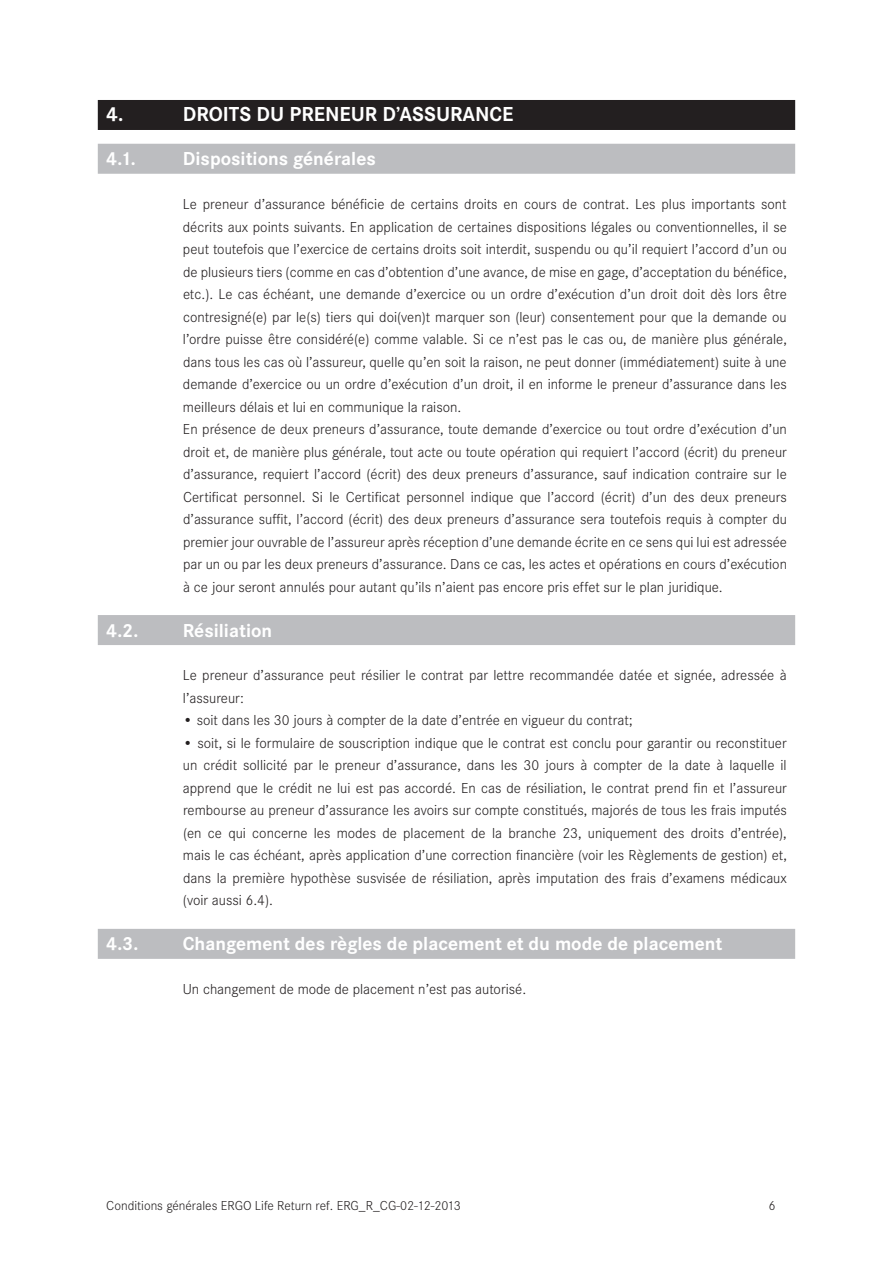
<style>
.page{position:relative;width:893px;height:1263px;background:#fff}
.page>*{position:absolute;margin:0;border:0;box-sizing:border-box;transform-origin:0 0}
.t1{font:700 21px "Corporate S";color:#fff}
.t2{font:700 19.5px "Corporate S";color:#fff}
.t3{font:300 15px/22.5px "Corporate S";color:#231f20}
.t4{font:300 13.5px "Corporate S";color:#231f20}
</style>
<div class="page">
<div style="left:98px;top:100px;width:697px;height:30px;background:#231f20"></div>
<div style="left:98px;top:144px;width:697px;height:30px;background:#bcbdc0"></div>
<div style="left:98px;top:615px;width:697px;height:30px;background:#bcbdc0"></div>
<div style="left:98px;top:929px;width:697px;height:30px;background:#bcbdc0"></div>
<h1 class="t1" style="left:106px;top:102px;width:19px">4.</h1>
<h1 class="t1" style="left:183px;top:102px;width:332px">DROITS DU PRENEUR D’ASSURANCE</h1>
<h2 class="t2" style="left:106px;top:148px;width:31px">4.1.</h2>
<h2 class="t2" style="left:183px;top:148px;width:194px">Dispositions générales</h2>
<p class="t3" style="left:183px;top:193px;width:606px">Le preneur d’assurance bénéficie de certains droits en cours de contrat. Les plus importants sont décrits aux points suivants. En application de certaines dispositions légales ou conventionnelles, il se peut toutefois que l’exercice de certains droits soit interdit, suspendu ou qu’il requiert l’accord d’un ou de plusieurs tiers (comme en cas d’obtention d’une avance, de mise en gage, d’acceptation du bénéfice, etc.). Le cas échéant, une demande d’exercice ou un ordre d’exécution d’un droit doit dès lors être contresigné(e) par le(s) tiers qui doi(ven)t marquer son (leur) consentement pour que la demande ou l’ordre puisse être considéré(e) comme valable. Si ce n’est pas le cas ou, de manière plus générale, dans tous les cas où l’assureur, quelle qu’en soit la raison, ne peut donner (immédiatement) suite à une demande d’exercice ou un ordre d’exécution d’un droit, il en informe le preneur d’assurance dans les meilleurs délais et lui en communique la raison.<br>En présence de deux preneurs d’assurance, toute demande d’exercice ou tout ordre d’exécution d’un droit et, de manière plus générale, tout acte ou toute opération qui requiert l’accord (écrit) du preneur d’assurance, requiert l’accord (écrit) des deux preneurs d’assurance, sauf indication contraire sur le Certificat personnel. Si le Certificat personnel indique que l’accord (écrit) d’un des deux preneurs d’assurance suffit, l’accord (écrit) des deux preneurs d’assurance sera toutefois requis à compter du premier jour ouvrable de l’assureur après réception d’une demande écrite en ce sens qui lui est adressée par un ou par les deux preneurs d’assurance. Dans ce cas, les actes et opérations en cours d’exécution à ce jour seront annulés pour autant qu’ils n’aient pas encore pris effet sur le plan juridique.</p>
<h2 class="t2" style="left:106px;top:619px;width:34px">4.2.</h2>
<h2 class="t2" style="left:183px;top:619px;width:91px">Résiliation</h2>
<p class="t3" style="left:183px;top:664px;width:605px">Le preneur d’assurance peut résilier le contrat par lettre recommandée datée et signée, adressée à l’assureur:</p>
<p class="t3" style="left:183px;top:709px;width:451px">• soit dans les 30 jours à compter de la date d’entrée en vigueur du contrat;</p>
<p class="t3" style="left:183px;top:732px;width:605px;text-align:justify">• soit, si le formulaire de souscription indique que le contrat est conclu pour garantir ou reconstituer un crédit sollicité par le preneur d’assurance, dans les 30 jours à compter de la date à laquelle il apprend que le crédit ne lui est pas accordé. En cas de résiliation, le contrat prend fin et l’assureur rembourse au preneur d’assurance les avoirs sur compte constitués, majorés de tous les frais imputés (en ce qui concerne les modes de placement de la branche 23, uniquement des droits d’entrée), mais le cas échéant, après application d’une correction financière (voir les Règlements de gestion) et, dans la première hypothèse susvisée de résiliation, après imputation des frais d’examens médicaux (voir aussi 6.4).</p>
<h2 class="t2" style="left:106px;top:933px;width:34px">4.3.</h2>
<h2 class="t2" style="left:183px;top:933px;width:541px">Changement des règles de placement et du mode de placement</h2>
<p class="t3" style="left:183px;top:978px;width:345px">Un changement de mode de placement n’est pas autorisé.</p>
<p class="t4" style="left:106px;top:1198px;width:356px">Conditions générales ERGO Life Return ref. ERG_R_CG-02-12-2013</p>
<p class="t4" style="left:768px;top:1198px;width:9px">6</p>
</div>
